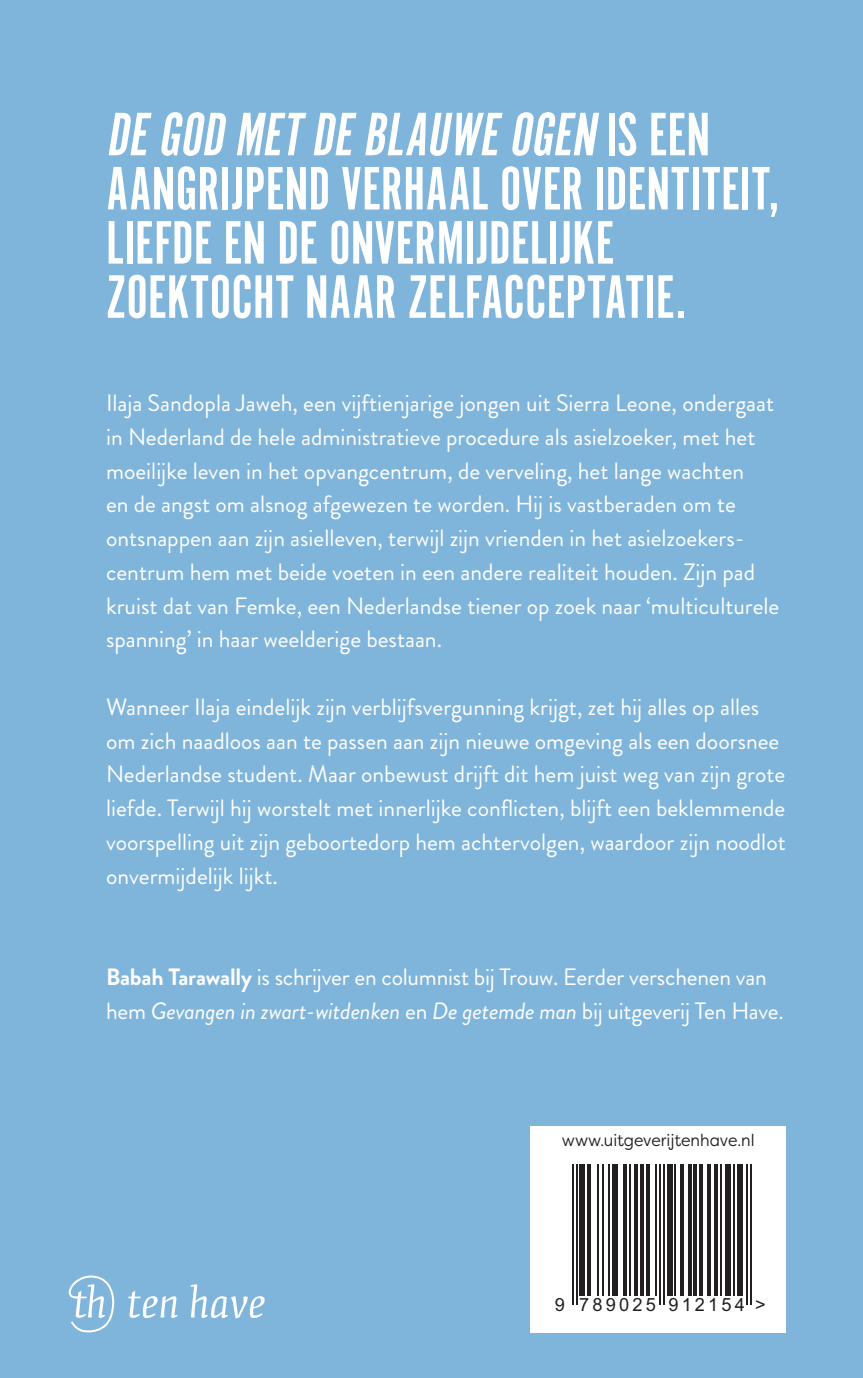
<style>
.page{position:relative;width:863px;height:1378px;background:#fff}
.page>*{position:absolute;margin:0;border:0;box-sizing:border-box;transform-origin:0 0}
.t1{font:63.68px/54.2px "Alternate Got No 1 D";color:#fff}
.t2{font:23.62px/33.8px "Brandon Grotesque";color:#fff}
.t3{font:18.22px "Arial";letter-spacing:.17em;color:#231f20}
.t4{font:16.88px "Filson Pro";color:#231f20;scale:.94 1}
.s1{font-style:italic}
.s2{font-weight:700}
</style>
<div class="page">
<div style="left:0;top:0;width:862px;height:1378px;background:#7fb4db"></div>
<div style="left:530px;top:1126px;width:255px;height:206px;background:#fff"></div>
<hr style="left:572px;top:1164px;width:2px;height:141px;background:#231f20">
<hr style="left:575px;top:1164px;width:2px;height:141px;background:#231f20">
<div style="left:579px;top:1164px;width:6px;height:131px;background:#231f20"></div>
<hr style="left:587px;top:1164px;width:4px;height:131px;background:#231f20">
<hr style="left:596px;top:1164px;width:2px;height:131px;background:#231f20">
<hr style="left:602px;top:1164px;width:2px;height:131px;background:#231f20">
<hr style="left:608px;top:1164px;width:2px;height:131px;background:#231f20">
<div style="left:611px;top:1164px;width:6px;height:131px;background:#231f20"></div>
<hr style="left:623px;top:1164px;width:4px;height:131px;background:#231f20">
<hr style="left:628px;top:1164px;width:2px;height:131px;background:#231f20">
<hr style="left:634px;top:1164px;width:4px;height:131px;background:#231f20">
<hr style="left:640px;top:1164px;width:4px;height:131px;background:#231f20">
<hr style="left:646px;top:1164px;width:3px;height:131px;background:#231f20">
<hr style="left:655px;top:1164px;width:2px;height:131px;background:#231f20">
<hr style="left:659px;top:1164px;width:2px;height:141px;background:#231f20">
<hr style="left:663px;top:1164px;width:1px;height:141px;background:#231f20">
<div style="left:666px;top:1164px;width:6px;height:131px;background:#231f20"></div>
<hr style="left:674px;top:1164px;width:2px;height:131px;background:#231f20">
<hr style="left:680px;top:1164px;width:4px;height:131px;background:#231f20">
<svg style="left:688px;top:1164px;width:3px;height:131px"></svg>
<hr style="left:693px;top:1164px;width:4px;height:131px;background:#231f20">
<hr style="left:699px;top:1164px;width:3px;height:131px;background:#231f20">
<svg style="left:707px;top:1164px;width:3px;height:131px"></svg>
<hr style="left:714px;top:1164px;width:4px;height:131px;background:#231f20">
<hr style="left:719px;top:1164px;width:2px;height:131px;background:#231f20">
<div style="left:725px;top:1164px;width:6px;height:131px;background:#231f20"></div>
<hr style="left:733px;top:1164px;width:2px;height:131px;background:#231f20">
<div style="left:736px;top:1164px;width:6px;height:131px;background:#231f20"></div>
<hr style="left:746px;top:1164px;width:2px;height:141px;background:#231f20">
<hr style="left:750px;top:1164px;width:2px;height:141px;background:#231f20">
<svg style="left:69px;top:1275px;width:45px;height:57px"></svg>
<svg style="left:128px;top:1291px;width:49px;height:27px"></svg>
<svg style="left:190px;top:1284px;width:74px;height:34px"></svg>
<h1 class="t1" style="left:106px;top:109px;width:675px"><span class="s1">DEGOD METDEBLAUWEOGEN</span> I S E E N<br>AANGRIJPEND VERHAAL OVER IDENTITEIT,<br>LIEFDE EN DE ONVERMIJDELIJKE<br>ZOEKTOCHT NAAR ZELFACCEPTATIE.</h1>
<p class="t2" style="left:106px;top:386px;width:674px">Ilaja Sandopla Jaweh, een vijftienjarige jongen uit Sierra Leone, ondergaat in Nederland de hele administratieve procedure als asielzoeker, met het moeilijke leven in het opvangcentrum, de verveling, het lange wachten<br>en de angst om alsnog afgewezen te worden. Hij is vastberaden om te ontsnappen aan zijn asielleven, terwijl zijn vrienden in het asielzoekers&shy;centrum hem met beide voeten in een andere realiteit houden. Zijn pad kruist dat van Femke, een Nederlandse tiener op zoek naar ‘multiculturele spanning’ in haar weelderige bestaan.</p>
<p class="t2" style="left:106px;top:690px;width:681px">Wanneer Ilaja eindelijk zijn verblijfsvergunning krijgt, zet hij alles op alles om zich naadloos aan te passen aan zijn nieuwe omgeving als een doorsnee Nederlandse student. Maar onbewust drijft dit hem juist weg van zijn grote liefde. Terwijl hij worstelt met innerlijke conflicten, blijft een beklemmende voorspelling uit zijn geboortedorp hem achtervolgen, waardoor zijn noodlot onvermijdelijk lijkt.</p>
<p class="t2" style="left:106px;top:960px;width:679px"><span class="s2">Babah Tarawally</span> is schrijver en columnist bij Trouw. Eerder verschenen van hem <span class="s1">Gevangen in zwart-witdenken</span> en <span class="s1">De getemde man</span> bij uitgeverij Ten Have.</p>
<p class="t4" style="left:561px;top:1129px;width:206px">www.uitgeverijtenhave.nl</p>
<p class="t3" style="left:554px;top:1292px;width:213px">9 789025 912154 &gt;</p>
</div>
